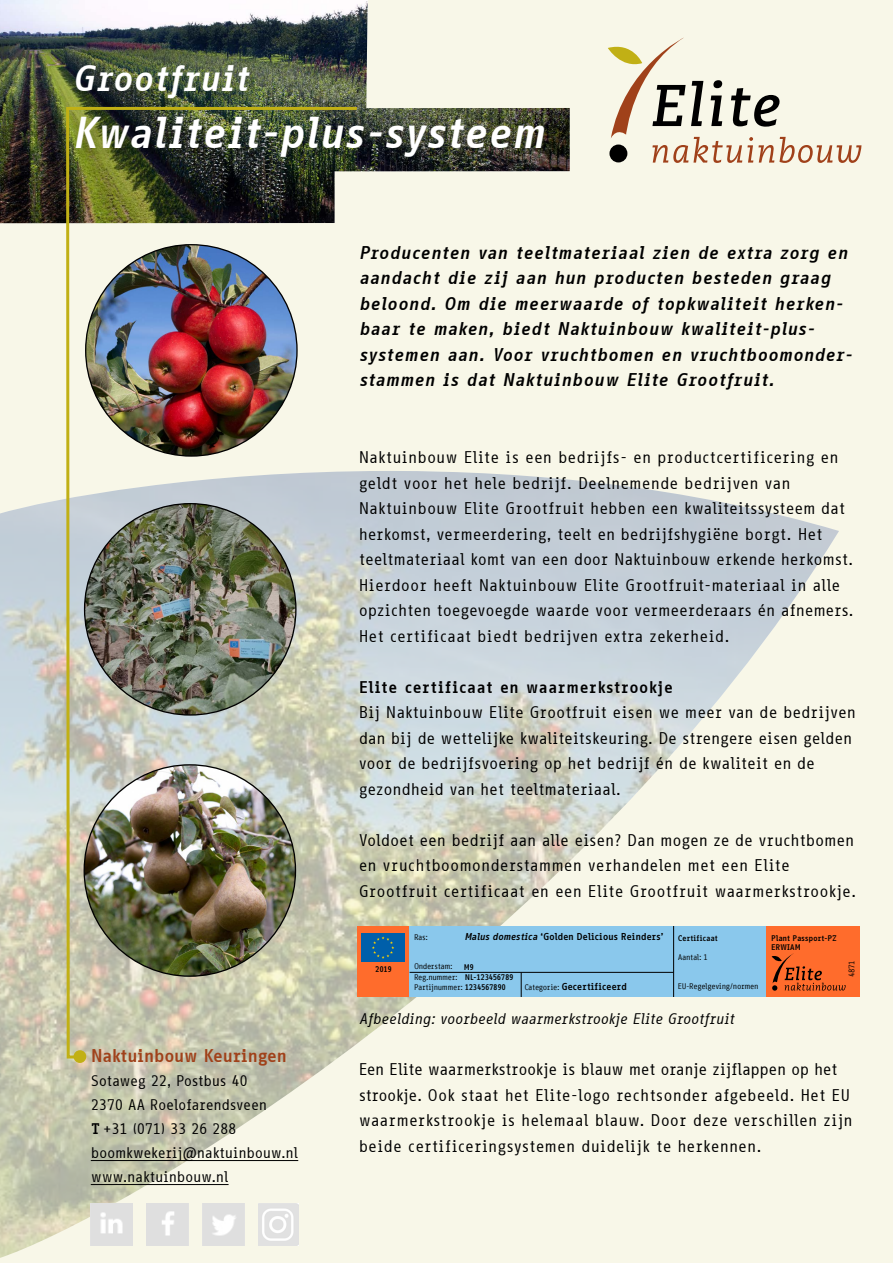
<style>
.page{position:relative;width:893px;height:1263px;background:#f8f7e8}
.page>*{position:absolute;margin:0;border:0;box-sizing:border-box;transform-origin:0 0}
.t1{font:italic 700 43.5px "Info Office";letter-spacing:-.035em;color:#fff}
.t2{font:italic 700 36px "Info Office";letter-spacing:-.035em;color:#fff}
.t3{font:italic 700 18px/25.5px "Info Office";color:#000}
.t4{font:700 18px "Info Office";letter-spacing:-.05em;color:#a0411a}
.t5{font:16.5px/25.5px "Info Office";letter-spacing:-.015em;color:#000}
.t6{font:700 16.5px "Info Office";color:#000}
.t7{font:15px/24px "Info Office";letter-spacing:-.025em;color:#000}
.t8{font:italic 15px "Info Office";letter-spacing:-.03em;color:#000}
.t9{font:700 9.75px "Info Office";letter-spacing:-.05em;color:#000}
.t10{font:7.95px/9.8px "Info Office";letter-spacing:-.05em;color:#000}
.t11{font:700 7.95px/9.8px "Info Office";letter-spacing:-.05em;color:#000}
.s1{font-weight:700}
.s2{font-style:italic}
.s3{font-weight:400;font-size:7.95px}
</style>
<div class="page">
<img style="left:0;top:0;width:570px;height:223px">
<div style="left:72px;top:65px;width:484px;height:108px;background:#000;opacity:.25"></div>
<img style="left:0;top:471px;width:839px;height:787px">
<svg style="left:74px;top:1050px;width:12px;height:13px"></svg>
<hr style="left:91px;top:1160px;width:207px;height:1px;background:#000">
<hr style="left:91px;top:1184px;width:138px;height:1px;background:#000">
<svg style="left:608px;top:37px;width:253px;height:126px"></svg>
<img style="left:65px;top:105px;width:295px;height:955px">
<img style="left:86px;top:245px;width:211px;height:211px;border-radius:106px">
<img style="left:85px;top:504px;width:211px;height:211px;border-radius:106px">
<div style="left:357px;top:926px;width:52px;height:70px;background:#ff6c2c"></div>
<div style="left:409px;top:926px;width:357px;height:70px;background:#8ac8ec"></div>
<div style="left:766px;top:926px;width:94px;height:70px;background:#ff6c2c"></div>
<svg style="left:772px;top:953px;width:74px;height:38px"></svg>
<div style="left:361px;top:933px;width:44px;height:29px;background:#005faa"></div>
<svg style="left:372px;top:936px;width:22px;height:23px"></svg>
<svg style="left:521px;top:973px;width:1px;height:23px"></svg>
<hr style="left:410px;top:972px;width:264px;height:1px;background:#000">
<hr style="left:673px;top:926px;width:1px;height:70px;background:#000">
<img style="left:91px;top:1203px;width:41px;height:42px">
<img style="left:203px;top:1203px;width:41px;height:42px">
<img style="left:147px;top:1203px;width:41px;height:42px">
<img style="left:258px;top:1203px;width:40px;height:42px">
<h2 class="t2" style="left:72px;top:57px;width:179px">Grootfruit</h2>
<h1 class="t1" style="left:72px;top:107px;width:475px">Kwaliteit-plus-systeem</h1>
<p class="t3" style="left:359px;top:239px;width:495px">Producenten van teeltmateriaal zien de extra zorg en aandacht die zij aan hun producten besteden graag beloond. Om die meerwaarde of topkwaliteit herken&shy;baar te maken, biedt Naktuinbouw kwaliteit-plus&shy;systemen aan. Voor vruchtbomen en vruchtboomonder&shy;stammen is dat Naktuinbouw Elite Grootfruit.</p>
<p class="t5" style="left:359px;top:444px;width:497px">Naktuinbouw Elite is een bedrijfs- en productcertificering en geldt voor het hele bedrijf. Deelnemende bedrijven van Naktuinbouw Elite Grootfruit hebben een kwaliteitssysteem dat herkomst, vermeerdering, teelt en bedrijfshygiëne borgt. Het teeltmateriaal komt van een door Naktuinbouw erkende herkomst.<br>Hierdoor heeft Naktuinbouw Elite Grootfruit-materiaal in alle opzichten toegevoegde waarde voor vermeerderaars én afnemers.<br>Het certificaat biedt bedrijven extra zekerheid.</p>
<p class="t6" style="left:359px;top:677px;width:316px">Elite certificaat en waarmerkstrookje</p>
<p class="t5" style="left:359px;top:699px;width:499px">Bij Naktuinbouw Elite Grootfruit eisen we meer van de bedrijven dan bij de wettelijke kwaliteitskeuring. De strengere eisen gelden voor de bedrijfsvoering op het bedrijf én de kwaliteit en de gezondheid van het teeltmateriaal.</p>
<p class="t5" style="left:359px;top:827px;width:499px">Voldoet een bedrijf aan alle eisen? Dan mogen ze de vruchtbomen en vruchtboomonderstammen verhandelen met een Elite<br>Grootfruit certificaat en een Elite Grootfruit waarmerkstrookje.</p>
<p class="t4" style="left:91px;top:1045px;width:198px">Naktuinbouw Keuringen</p>
<p class="t7" style="left:91px;top:1069px;width:209px">Sotaweg 22, Postbus 40<br>2370 AA Roelofarendsveen<br><span class="s1">T</span> +31 (071) 33 26 288 boomkwekerij@naktuinbouw.nl www.naktuinbouw.nl</p>
<p class="t11" style="left:375px;top:964px;width:18px">2019</p>
<p class="t9" style="left:464px;top:931px;width:201px"><span class="s2">Malus domestica</span> ‘Golden Delicious Reinders’</p>
<p class="t11" style="left:678px;top:933px;width:42px">Certificaat</p>
<p class="t10" style="left:678px;top:952px;width:32px">Aantal: 1</p>
<p class="t10" style="left:678px;top:982px;width:82px">EU-Regelgeving/normen</p>
<p class="t10" style="left:414px;top:932px;width:15px">Ras:</p>
<p class="t10" style="left:414px;top:962px;width:40px">Onderstam:</p>
<p class="t11" style="left:464px;top:962px;width:12px">M9</p>
<p class="t10" style="left:414px;top:972px;width:101px">Reg.nummer: <span class="s1">NL-123456789<br></span>Partijnummer: <span class="s1">1234567890</span></p>
<p class="t9" style="left:524px;top:981px;width:104px"><span class="s3">Categorie:</span> Gecertificeerd</p>
<p class="t11" style="left:771px;top:933px;width:67px">Plant Passport-PZ<br>ERWIAM</p>
<p class="t10" style="left:847px;top:977px;width:18px;rotate:-90deg">4871</p>
<p class="t8" style="left:359px;top:1010px;width:377px">Afbeelding: voorbeeld waarmerkstrookje Elite Grootfruit</p>
<p class="t5" style="left:359px;top:1056px;width:496px">Een Elite waarmerkstrookje is blauw met oranje zijflappen op het strookje. Ook staat het Elite-logo rechtsonder afgebeeld. Het EU waarmerkstrookje is helemaal blauw. Door deze verschillen zijn beide certificeringsystemen duidelijk te herkennen.</p>
</div>
